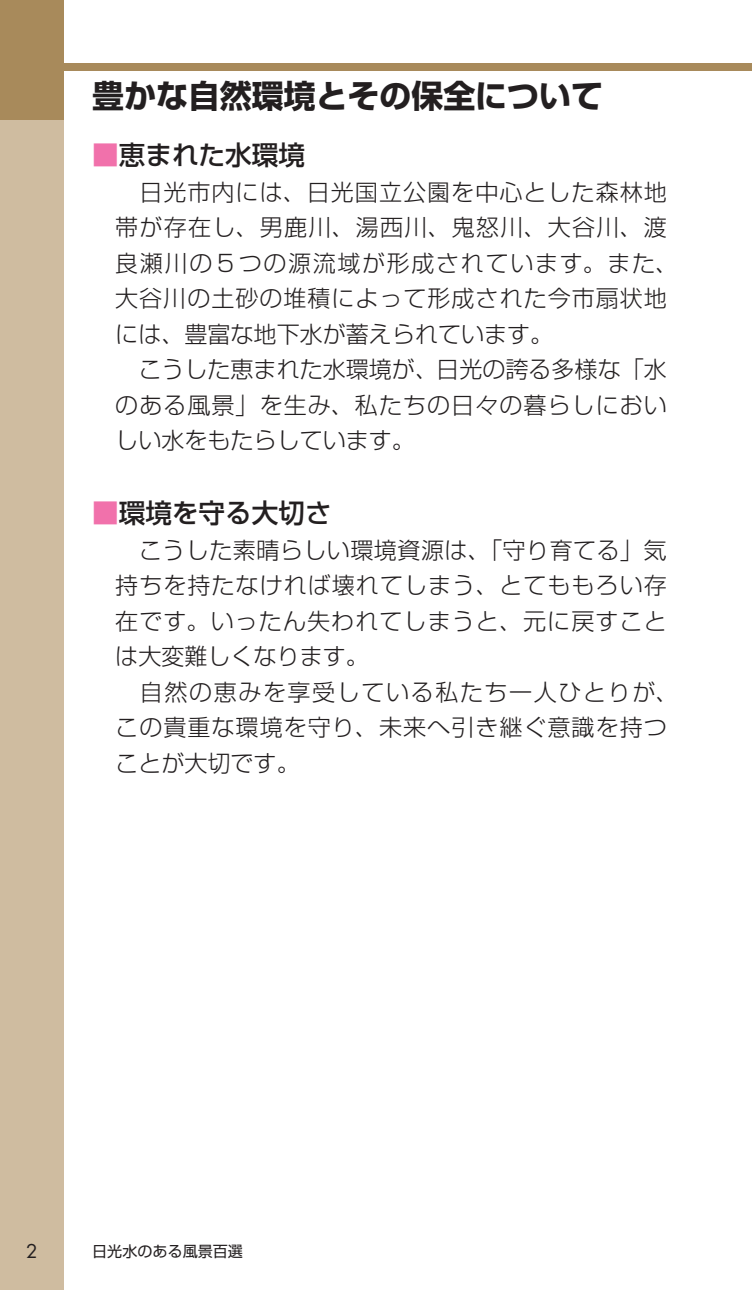
<style>
.page{position:relative;width:752px;height:1290px;background:#fff}
.page>*{position:absolute;margin:0;border:0;box-sizing:border-box;transform-origin:0 0}
.t1{font:700 32px "Shin Go Pr 6 N";color:#231f20}
.t2{font:500 26.5px "Shin Go Pr 6 N";color:#231f20}
.t3{font:300 23px/35.5px "Shin Go Pr 6 N";letter-spacing:.045em;color:#231f20}
.t4{font:18.5px "Futura";color:#231f20}
.t5{font:15px "Shin Go Pr 6 N";color:#231f20}
.s1{color:#f171ab}
</style>
<div class="page">
<div style="left:0;top:64px;width:751px;height:7px;background:#a88a5b"></div>
<div style="left:0;top:0;width:64px;height:120px;background:#a88a5b"></div>
<div style="left:0;top:120px;width:64px;height:1170px;background:#cfbca0"></div>
<h1 class="t1" style="left:92px;top:70px;width:512px">豊かな自然環境とその保全について</h1>
<p class="t2" style="left:92px;top:133px;width:214px"><span class="s1">■</span>恵まれた水環境</p>
<p class="t3" style="left:115px;top:172px;width:564px">　日光市内には、日光国立公園を中心とした森林地帯が存在し、男鹿川、湯西川、鬼怒川、大谷川、渡良瀬川の５つの源流域が形成されています。また、大谷川の土砂の堆積によって形成された今市扇状地には、豊富な地下水が蓄えられています。<br>　こうした恵まれた水環境が、日光の誇る多様な「水のある風景」を生み、私たちの日々の暮らしにおいしい水をもたらしています。</p>
<p class="t2" style="left:92px;top:491px;width:241px"><span class="s1">■</span>環境を守る大切さ</p>
<p class="t3" style="left:115px;top:530px;width:564px">　こうした素晴らしい環境資源は、「守り育てる」気持ちを持たなければ壊れてしまう、とてももろい存在です。いったん失われてしまうと、元に戻すことは大変難しくなります。<br>　自然の恵みを享受している私たち一人ひとりが、この貴重な環境を守り、未来へ引き継ぐ意識を持つことが大切です。</p>
<p class="t4" style="left:26px;top:1238px;width:13px">2</p>
<p class="t5" style="left:92px;top:1238px;width:152px">日光水のある風景百選</p>
</div>
